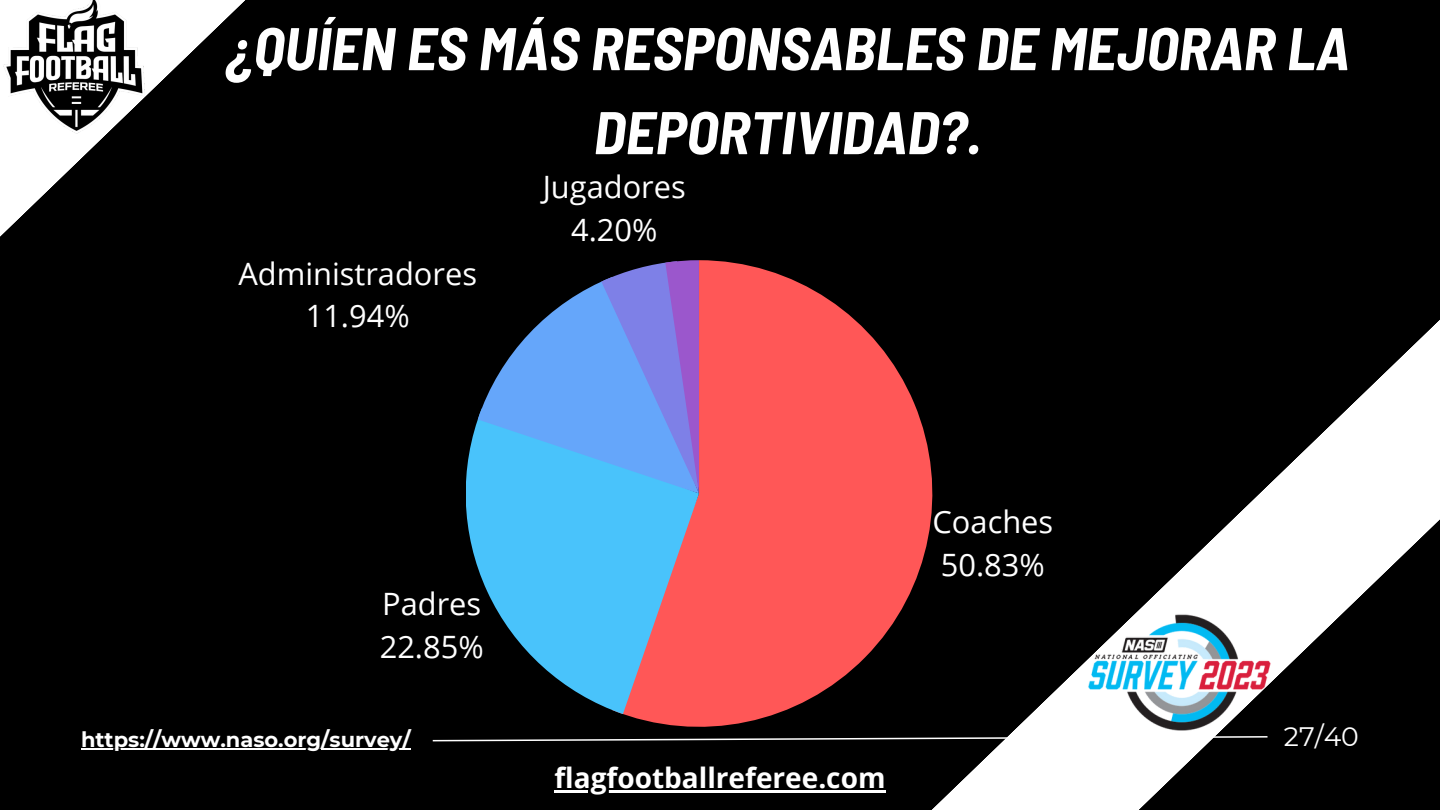
<style>
.page{position:relative;width:1440px;height:810px;background:#000}
.page>*{position:absolute;margin:0;border:0;box-sizing:border-box;transform-origin:0 0}
.t1{font:italic 700 semi-condensed 60.1px/84px "Barlow";color:#fff;text-align:center}
.t2{font:30.8px "Open Sans";color:#fff}
.t3{font:700 28px "Open Sans";color:#fff}
.t4{font:26.7px "Montserrat";color:#fff}
.t5{font:700 21px "Montserrat";color:#fff}
</style>
<div class="page">
<svg style="left:679px;top:320px;width:761px;height:490px"></svg>
<svg style="left:432px;top:735px;width:837px;height:7px"></svg>
<hr style="left:81px;top:749px;width:330px;height:1px;background:#fff">
<svg style="left:0;top:0;width:245px;height:237px"></svg>
<img style="left:0;top:0;width:148px;height:137px">
<svg style="left:623px;top:260px;width:309px;height:467px;fill:#ff5757"></svg>
<svg style="left:466px;top:419px;width:233px;height:295px;fill:#49c3fb"></svg>
<svg style="left:478px;top:282px;width:123px;height:212px;fill:#65a6fa"></svg>
<svg style="left:601px;top:260px;width:98px;height:234px;background:#7188e3"></svg>
<img style="left:1086px;top:605px;width:189px;height:132px">
<hr style="left:554px;top:790px;width:332px;height:2px;background:#fff">
<p class="t1" style="left:226px;top:4px;width:1126px">¿QUÍEN ES MÁS RESPONSABLES DE MEJORAR LA<br>DEPORTIVIDAD?.</p>
<p class="t2" style="left:238px;top:252px;width:240px">Administradores</p>
<p class="t2" style="left:306px;top:295px;width:105px">11.94%</p>
<p class="t2" style="left:543px;top:165px;width:145px">Jugadores</p>
<p class="t2" style="left:571px;top:208px;width:88px">4.20%</p>
<p class="t2" style="left:382px;top:583px;width:101px">Padres</p>
<p class="t2" style="left:380px;top:625px;width:105px">22.85%</p>
<p class="t5" style="left:81px;top:727px;width:331px">https://www.naso.org/survey/</p>
<p class="t2" style="left:933px;top:500px;width:122px">Coaches</p>
<p class="t2" style="left:941px;top:543px;width:105px">50.83%</p>
<p class="t3" style="left:554px;top:759px;width:333px">flagfootballreferee.com</p>
<p class="t4" style="left:1284px;top:720px;width:77px">27/40</p>
</div>
